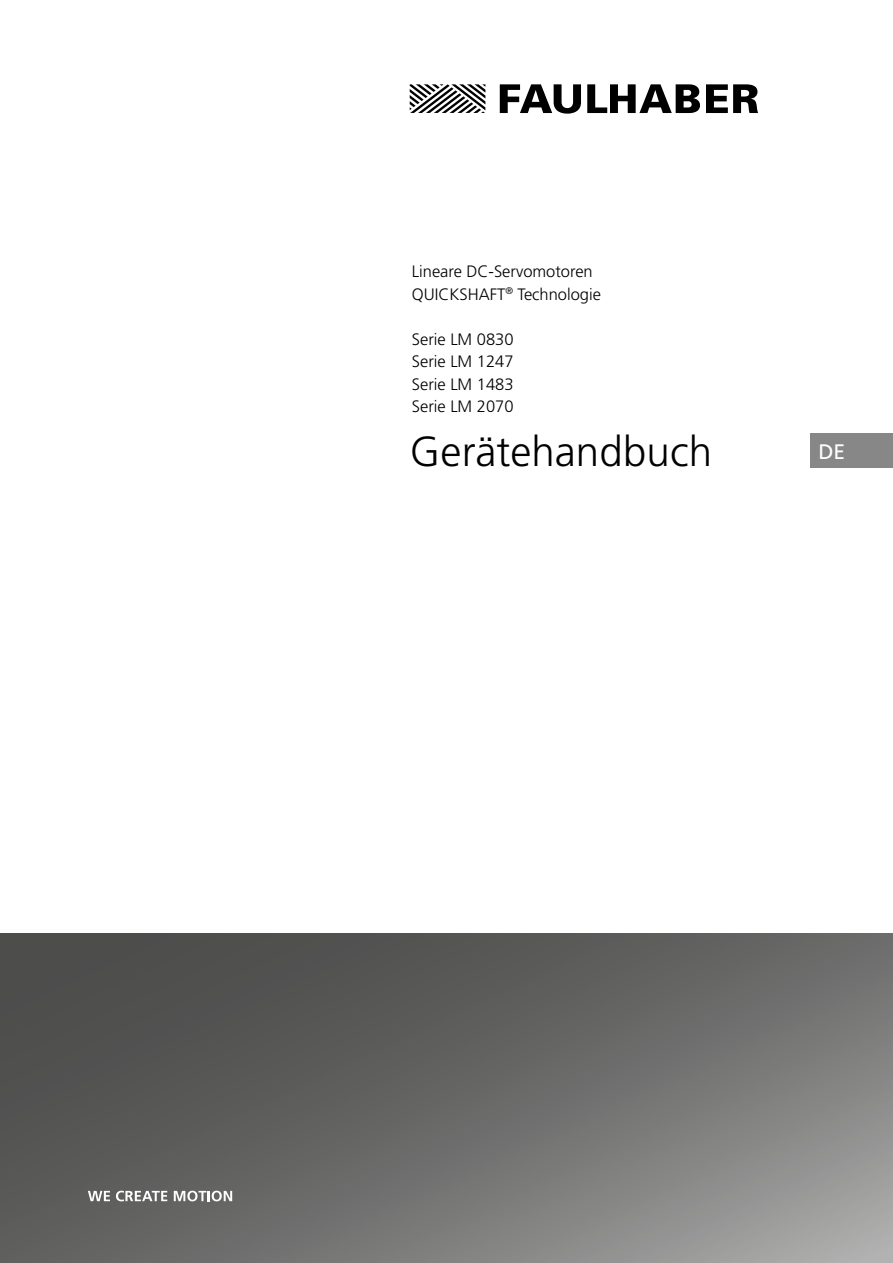
<style>
.page{position:relative;width:893px;height:1263px;background:#fff}
.page>*{position:absolute;margin:0;border:0;box-sizing:border-box;transform-origin:0 0}
.t1{font:300 42px "Frutiger LT";letter-spacing:.005em;color:#000}
.t2{font:21px "Frutiger LT";color:#fff}
.t3{font:300 16.5px/22.5px "Frutiger LT";color:#000}
</style>
<div class="page">
<div style="left:810px;top:434px;width:83px;height:34px;background:#878787"></div>
<svg style="left:410px;top:84px;width:75px;height:29px"></svg>
<svg style="left:500px;top:84px;width:81px;height:30px"></svg>
<svg style="left:587px;top:84px;width:113px;height:29px"></svg>
<svg style="left:706px;top:84px;width:52px;height:29px"></svg>
<svg style="left:1px;top:934px;width:891px;height:329px;background:#6a6a6a"></svg>
<svg style="left:88px;top:1191px;width:22px;height:10px"></svg>
<svg style="left:116px;top:1191px;width:51px;height:10px"></svg>
<svg style="left:174px;top:1191px;width:58px;height:10px"></svg>
<p class="t3" style="left:412px;top:260px;width:191px">Lineare DC-Servomotoren<br>QUICKSHAFT<sup>®</sup> Technologie</p>
<p class="t3" style="left:412px;top:328px;width:103px;text-align:justify">Serie LM 0830<br>Serie LM 1247<br>Serie LM 1483<br>Serie LM 2070</p>
<h1 class="t1" style="left:410px;top:428px;width:304px">Gerätehandbuch</h1>
<p class="t2" style="left:819px;top:439px;width:28px">DE</p>
</div>
